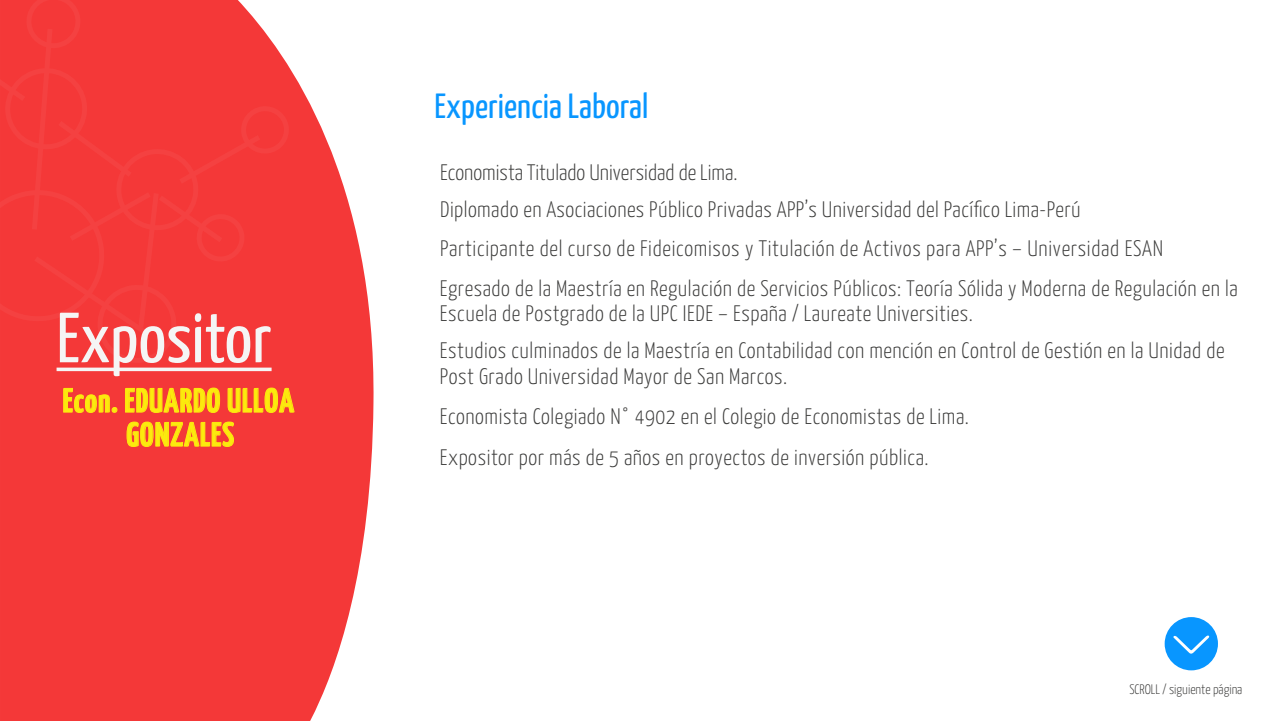
<style>
.page{position:relative;width:1278px;height:721px;background:#fff}
.page>*{position:absolute;margin:0;border:0;box-sizing:border-box;transform-origin:0 0}
.t1{font:70.8px "Yanone Kaffeesatz";color:#f5f5f5;scale:1.04 1}
.t2{font:35px "Yanone Kaffeesatz";color:#0896ff;scale:1.04 1}
.t3{font:700 33.9px/34px "Yanone Kaffeesatz";letter-spacing:.03em;color:#fcea0d;text-align:center}
.t4{font:300 22.4px/39.3px "Yanone Kaffeesatz";letter-spacing:.025em;color:#3c3c3b}
.t5{font:300 22.4px "Yanone Kaffeesatz";color:#3c3c3b}
.t6{font:300 13.8px "Yanone Kaffeesatz";color:#3c3c3b}
</style>
<div class="page">
<div style="left:1164px;top:617px;width:54px;height:53px;background:#0896ff;border-radius:50%"></div>
<svg style="left:1173px;top:635px;width:36px;height:19px"></svg>
<svg style="left:0;top:67px;width:374px;height:654px;background:#f54c4c"></svg>
<hr style="left:57px;top:368px;width:215px;height:3px;background:#f5f5f5">
<svg style="left:63px;top:388px;width:54px;height:25px"></svg>
<svg style="left:125px;top:387px;width:170px;height:64px;background:#f55630"></svg>
<svg style="left:0;top:0;width:289px;height:363px;background:#f43b3b"></svg>
<h1 class="t1" style="left:57px;top:295px;width:208px">Expositor</h1>
<h3 class="t3" style="left:63px;top:383px;width:233px">Econ. EDUARDO ULLOA<br>GONZALES</h3>
<h2 class="t2" style="left:435px;top:85px;width:207px">Experiencia Laboral</h2>
<p class="t5" style="left:440px;top:158px;width:299px">Economista Titulado Universidad de Lima.</p>
<p class="t4" style="left:440px;top:190px;width:799px">Diplomado en Asociaciones Público Privadas APP’s Universidad del Pacífico Lima-Perú<br>Participante del curso de Fideicomisos y Titulación de Activos para APP’s – Universidad ESAN<br>Egresado de la Maestría en Regulación de Servicios Públicos: Teoría Sólida y Moderna de Regulación en la</p>
<p class="t4" style="left:440px;top:294px;width:786px;line-height:37.5px">Escuela de Postgrado de la UPC IEDE – España / Laureate Universities.<br>Estudios culminados de la Maestría en Contabilidad con mención en Control de Gestión en la Unidad de</p>
<p class="t4" style="left:440px;top:355px;width:530px;line-height:40.8px">Post Grado Universidad Mayor de San Marcos.<br>Economista Colegiado N° 4902 en el Colegio de Economistas de Lima.<br>Expositor por más de 5 años en proyectos de inversión pública.</p>
<p class="t6" style="left:1129px;top:681px;width:115px">SCROLL / siguiente página</p>
</div>
